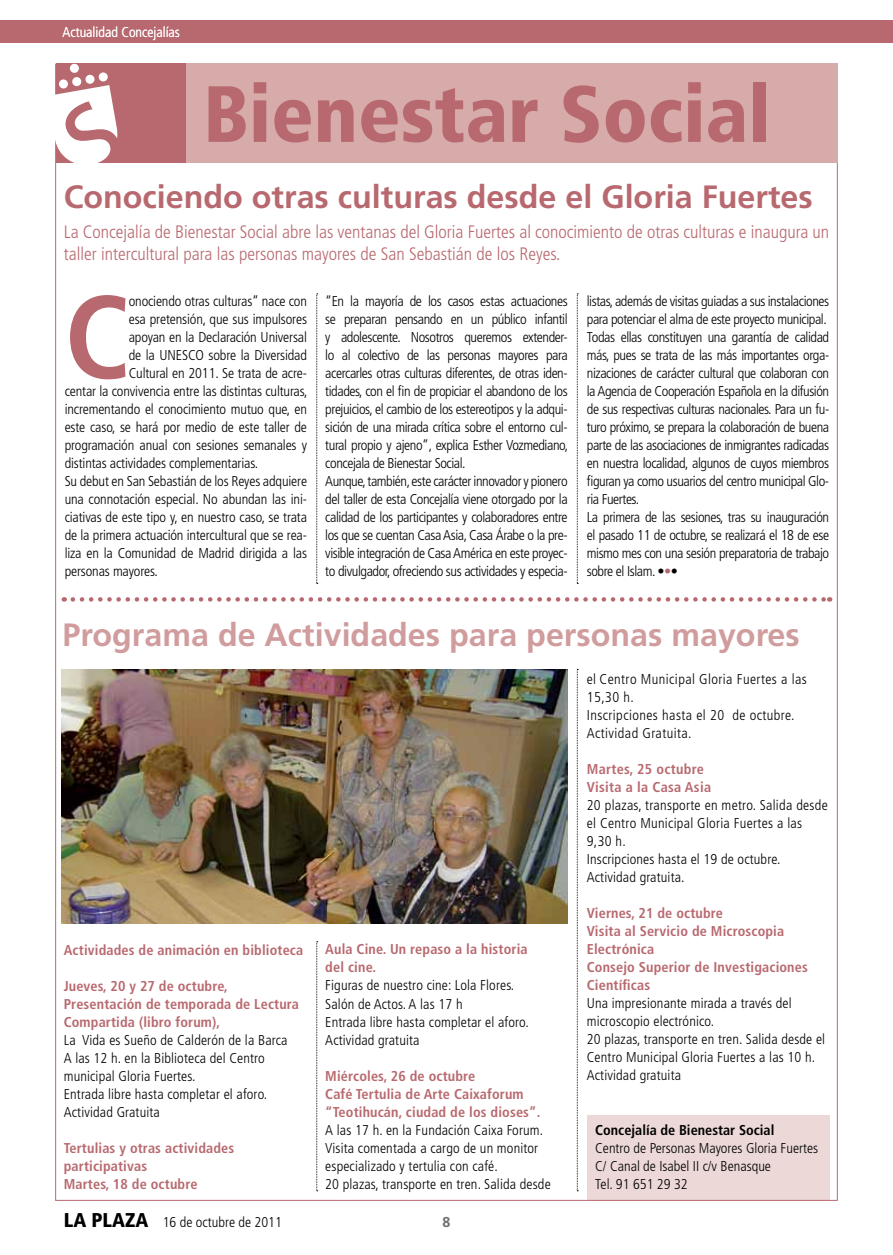
<style>
.page{position:relative;width:893px;height:1255px;background:#fff}
.page>*{position:absolute;margin:0;border:0;box-sizing:border-box;transform-origin:0 0}
.t1{font:700 condensed 117.45px "Frutiger LT";color:#b8696f}
.t2{font:900 condensed 79.5px "Frutiger LT";color:#b8696f}
.t3{font:700 32.25px "Frutiger LT";color:#b8696f}
.t4{font:700 32.25px "Frutiger LT";color:#d09c9d}
.t5{font:300 condensed 18px/21.6px "Frutiger LT";color:#b8696f}
.t6{font:300 condensed 14.25px/18px "Frutiger LT";letter-spacing:-.03em;color:#000}
.t7{font:300 condensed 14.25px/18px "Frutiger LT";letter-spacing:-.01em;color:#000}
.t8{font:300 condensed 14.25px/18px "Frutiger LT";letter-spacing:.01em;color:#000}
.t9{font:700 condensed 14.25px/18px "Frutiger LT";letter-spacing:.01em;color:#b8696f}
.t10{font:300 condensed 14.25px/18px "Frutiger LT";letter-spacing:.02em;color:#000}
.t11{font:300 condensed 14.25px/18px "Frutiger LT";letter-spacing:.03em;color:#000}
.t12{font:700 condensed 14.25px "Frutiger LT";color:#000}
.t13{font:300 condensed 14.25px "Frutiger LT";color:#fff}
.t14{font:700 14.25px "Frutiger LT";color:#6d6e71}
.s1{color:#b8696f}
.s2{font-weight:900;font-size:19.95px}
</style>
<div class="page">
<div style="left:587px;top:1115px;width:242px;height:85px;background:#ecd9d7"></div>
<div style="left:0;top:20px;width:893px;height:23px;background:#b8696f"></div>
<svg style="left:316px;top:293px;width:2px;height:291px"></svg>
<svg style="left:316px;top:941px;width:2px;height:250px"></svg>
<svg style="left:577px;top:669px;width:1px;height:522px"></svg>
<svg style="left:577px;top:293px;width:1px;height:291px"></svg>
<div style="left:138px;top:64px;width:700px;height:99px;background:#d6abaa"></div>
<div style="left:56px;top:64px;width:130px;height:99px;background:#b8696f"></div>
<div style="left:72px;top:77px;width:10px;height:9px;background:#fff;border-radius:4px"></div>
<div style="left:70px;top:63px;width:9px;height:10px;background:#fff;border-radius:4px"></div>
<div style="left:59px;top:79px;width:9px;height:10px;background:#fff;border-radius:4px"></div>
<svg style="left:85px;top:74px;width:10px;height:10px"></svg>
<svg style="left:98px;top:72px;width:10px;height:10px"></svg>
<svg style="left:55px;top:85px;width:62px;height:83px"></svg>
<img style="left:62px;top:669px;width:506px;height:254px">
<svg style="left:73px;top:597px;width:757px;height:4px"></svg>
<p class="t13" style="left:63px;top:24px;width:119px">Actualidad Concejalías</p>
<h2 class="t2" style="left:203px;top:66px;width:568px">Bienestar Social</h2>
<h3 class="t3" style="left:64px;top:178px;width:751px">Conociendo otras culturas desde el Gloria Fuertes</h3>
<p class="t5" style="left:64px;top:221px;width:767px">La Concejalía de Bienestar Social abre las ventanas del Gloria Fuertes al conocimiento de otras culturas e inaugura un taller intercultural para las personas mayores de San Sebastián de los Reyes.</p>
<h1 class="t1" style="left:65px;top:268px;width:67px">C</h1>
<p class="t7" style="left:129px;top:292px;width:180px">onociendo otras culturas” nace con</p>
<p class="t6" style="left:325px;top:292px;width:244px">“En la mayoría de los casos estas actuaciones se preparan pensando en un público infantil y adolescente. Nosotros queremos extender&shy;lo al colectivo de las personas mayores para acercarles otras culturas diferentes, de otras iden&shy;tidades, con el fin de propiciar el abandono de los prejuicios, el cambio de los estereotipos y la adqui&shy;sición de una mirada crítica sobre el entorno cul&shy;tural propio y ajeno”, explica Esther Vozmediano, concejala de Bienestar Social.<br>Aunque, también, este carácter innovador y pionero del taller de esta Concejalía viene otorgado por la calidad de los participantes y colaboradores entre los que se cuentan Casa Asia, Casa Árabe o la pre&shy;visible integración de Casa América en este proyec&shy;to divulgador, ofreciendo sus actividades y especia-</p>
<p class="t6" style="left:587px;top:292px;width:244px">listas, además de visitas guiadas a sus instalaciones para potenciar el alma de este proyecto municipal.<br>Todas ellas constituyen una garantía de calidad más, pues se trata de las más importantes orga&shy;nizaciones de carácter cultural que colaboran con la Agencia de Cooperación Española en la difusión de sus respectivas culturas nacionales. Para un fu&shy;turo próximo, se prepara la colaboración de buena parte de las asociaciones de inmigrantes radicadas en nuestra localidad, algunos de cuyos miembros figuran ya como usuarios del centro municipal Glo&shy;ria Fuertes.<br>La primera de las sesiones, tras su inauguración el pasado 11 de octubre, se realizará el 18 de ese mismo mes con una sesión preparatoria de trabajo sobre el Islam. •<span class="s1">•</span>•</p>
<p class="t7" style="left:129px;top:310px;width:180px">esa pretensión, que sus impulsores</p>
<p class="t7" style="left:129px;top:328px;width:180px">apoyan en la Declaración Universal</p>
<p class="t7" style="left:129px;top:346px;width:180px">de la UNESCO sobre la Diversidad</p>
<p class="t7" style="left:129px;top:364px;width:180px">Cultural en 2011. Se trata de acre-</p>
<p class="t7" style="left:65px;top:382px;width:244px">centar la convivencia entre las distintas culturas,</p>
<p class="t7" style="left:65px;top:400px;width:244px">incrementando el conocimiento mutuo que, en</p>
<p class="t7" style="left:65px;top:418px;width:244px">este caso, se hará por medio de este taller de</p>
<p class="t7" style="left:65px;top:436px;width:244px">programación anual con sesiones semanales y</p>
<p class="t7" style="left:65px;top:454px;width:195px">distintas actividades complementarias.</p>
<p class="t7" style="left:65px;top:472px;width:244px">Su debut en San Sebastián de los Reyes adquiere</p>
<p class="t7" style="left:65px;top:490px;width:244px">una connotación especial. No abundan las ini-</p>
<p class="t7" style="left:65px;top:508px;width:244px">ciativas de este tipo y, en nuestro caso, se trata</p>
<p class="t7" style="left:65px;top:526px;width:244px">de la primera actuación intercultural que se rea-</p>
<p class="t7" style="left:65px;top:544px;width:244px">liza en la Comunidad de Madrid dirigida a las</p>
<p class="t7" style="left:65px;top:562px;width:95px">personas mayores.</p>
<h3 class="t4" style="left:63px;top:615px;width:739px">Programa de Actividades para personas mayores</h3>
<p class="t9" style="left:64px;top:940px;width:241px">Actividades de animación en biblioteca</p>
<p class="t9" style="left:64px;top:976px;width:237px">Jueves, 20 y 27 de octubre,<br>Presentación de temporada de Lectura<br>Compartida (libro forum),</p>
<p class="t8" style="left:64px;top:1030px;width:225px">La Vida es Sueño de Calderón de la Barca<br>A las 12 h. en la Biblioteca del Centro municipal Gloria Fuertes.<br>Entrada libre hasta completar el aforo.<br>Actividad Gratuita</p>
<p class="t9" style="left:64px;top:1138px;width:172px">Tertulias y otras actividades participativas<br>Martes, 18 de octubre</p>
<p class="t9" style="left:325px;top:940px;width:204px">Aula Cine. Un repaso a la historia del cine.</p>
<p class="t8" style="left:325px;top:976px;width:205px">Figuras de nuestro cine: Lola Flores.<br>Salón de Actos. A las 17 h<br>Entrada libre hasta completar el aforo.<br>Actividad gratuita</p>
<p class="t9" style="left:325px;top:1066px;width:217px">Miércoles, 26 de octubre<br>Café Tertulia de Arte Caixaforum “Teotihucán, ciudad de los dioses”.</p>
<p class="t8" style="left:325px;top:1120px;width:227px">A las 17 h. en la Fundación Caixa Forum.<br>Visita comentada a cargo de un monitor especializado y tertulia con café.<br>20 plazas, transporte en tren. Salida desde</p>
<p class="t7" style="left:64px;top:1213px;width:220px"><span class="s2">LA PLAZA</span> 16 de octubre de 2011</p>
<p class="t14" style="left:442px;top:1213px;width:9px">8</p>
<p class="t11" style="left:587px;top:670px;width:222px">el Centro Municipal Gloria Fuertes a las<br>15,30 h.<br>Inscripciones hasta el 20 de octubre.<br>Actividad Gratuita.</p>
<p class="t9" style="left:587px;top:760px;width:126px">Martes, 25 octubre<br>Visita a la Casa Asia</p>
<p class="t10" style="left:587px;top:796px;width:242px">20 plazas, transporte en metro. Salida desde el Centro Municipal Gloria Fuertes a las<br>9,30 h.<br>Inscripciones hasta el 19 de octubre.<br>Actividad gratuita.</p>
<p class="t9" style="left:587px;top:904px;width:223px">Viernes, 21 de octubre<br>Visita al Servicio de Microscopia<br>Electrónica<br>Consejo Superior de Investigaciones<br>Científicas</p>
<p class="t8" style="left:587px;top:994px;width:240px">Una impresionante mirada a través del microscopio electrónico.<br>20 plazas, transporte en tren. Salida desde el Centro Municipal Gloria Fuertes a las 10 h.<br>Actividad gratuita</p>
<p class="t12" style="left:595px;top:1121px;width:181px">Concejalía de Bienestar Social</p>
<p class="t7" style="left:595px;top:1138px;width:224px">Centro de Personas Mayores Gloria Fuertes<br>C/ Canal de Isabel II c/v Benasque<br>Tel. 91 651 29 32</p>
</div>
